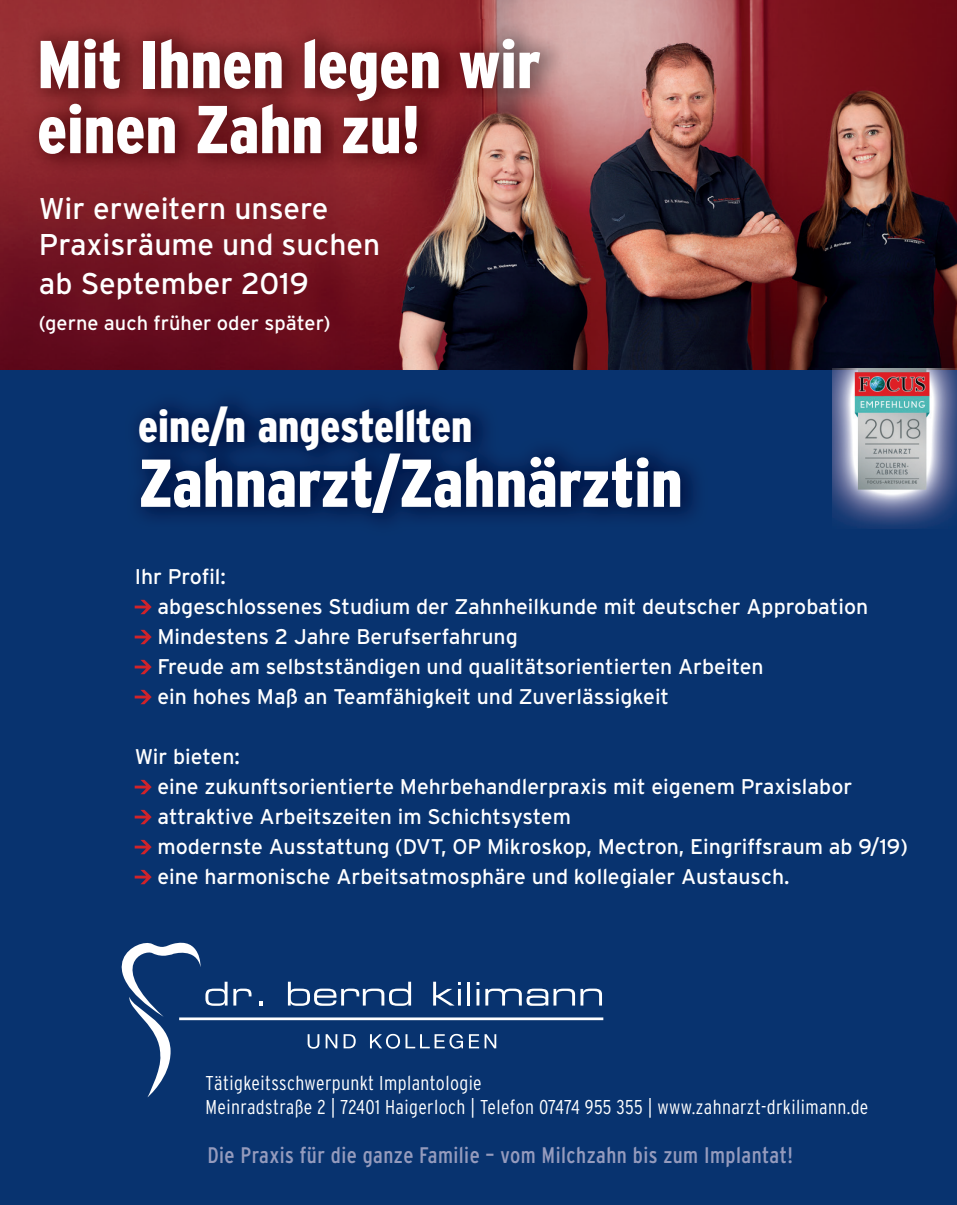
<style>
.page{position:relative;width:957px;height:1205px;background:#fff}
.page>*{position:absolute;margin:0;border:0;box-sizing:border-box;transform-origin:0 0}
.t1{font:900 condensed 67.5px/65px "Interstate";color:#fff}
.t2{font:900 condensed 45px "Interstate";color:#fff}
.t3{font:30px/36px "Interstate";color:#fff}
.t4{font:condensed 22.5px "Interstate";letter-spacing:.02em;color:#959bbd}
.t5{font:21.25px/30px "Interstate";color:#fff}
.t6{font:300 condensed 20px/24px "Interstate";letter-spacing:.02em;color:#fff}
.t7{font:20px "Interstate";color:#fff}
</style>
<div class="page">
<img style="left:0;top:0;width:957px;height:370px">
<div style="left:0;top:370px;width:957px;height:835px;background:#08336f"></div>
<svg style="left:233px;top:988px;width:18px;height:17px"></svg>
<svg style="left:259px;top:1001px;width:3px;height:4px"></svg>
<svg style="left:288px;top:981px;width:123px;height:25px"></svg>
<svg style="left:433px;top:981px;width:28px;height:24px"></svg>
<hr style="left:467px;top:982px;width:3px;height:23px;background:#fff">
<hr style="left:476px;top:989px;width:3px;height:16px;background:#fff">
<svg style="left:485px;top:988px;width:117px;height:18px"></svg>
<svg style="left:121px;top:942px;width:106px;height:155px"></svg>
<hr style="left:179px;top:1017px;width:424px;height:3px;background:#fff">
<svg style="left:308px;top:1034px;width:11px;height:14px"></svg>
<svg style="left:326px;top:1034px;width:11px;height:14px"></svg>
<svg style="left:343px;top:1034px;width:13px;height:14px"></svg>
<svg style="left:370px;top:1034px;width:93px;height:14px"></svg>
<svg style="left:469px;top:1034px;width:27px;height:14px"></svg>
<svg style="left:135px;top:600px;width:17px;height:14px"></svg>
<svg style="left:135px;top:630px;width:17px;height:14px"></svg>
<svg style="left:135px;top:660px;width:17px;height:14px"></svg>
<svg style="left:135px;top:690px;width:17px;height:14px"></svg>
<svg style="left:135px;top:780px;width:17px;height:14px"></svg>
<svg style="left:135px;top:810px;width:17px;height:14px"></svg>
<svg style="left:135px;top:840px;width:17px;height:14px"></svg>
<svg style="left:135px;top:870px;width:17px;height:14px"></svg>
<img style="left:833px;top:369px;width:124px;height:159px">
<img style="left:25px;top:19px;width:543px;height:157px">
<h1 class="t1" style="left:37px;top:32px;width:505px">Mit Ihnen legen wir einen Zahn zu!</h1>
<h3 class="t3" style="left:39px;top:190px;width:343px">Wir erweitern unsere<br>Praxisräume und suchen</h3>
<h3 class="t3" style="left:39px;top:265px;width:271px">ab September 2019</h3>
<p class="t7" style="left:39px;top:312px;width:293px">(gerne auch früher oder später)</p>
<h2 class="t2" style="left:138px;top:401px;width:336px">eine/n angestellten</h2>
<h1 class="t1" style="left:138px;top:450px;width:546px">Zahnarzt/Zahnärztin</h1>
<p class="t5" style="left:157px;top:561px;width:712px;text-indent:-23px">Ihr Profil:<br>abgeschlossenes Studium der Zahnheilkunde mit deutscher Approbation Mindestens 2 Jahre Berufserfahrung<br>Freude am selbstständigen und qualitätsorientierten Arbeiten<br>ein hohes Maß an Teamfähigkeit und Zuverlässigkeit</p>
<p class="t5" style="left:157px;top:741px;width:752px;text-indent:-23px">Wir bieten:<br>eine zukunftsorientierte Mehrbehandlerpraxis mit eigenem Praxislabor attraktive Arbeitszeiten im Schichtsystem<br>modernste Ausstattung (DVT, OP Mikroskop, Mectron, Eingriffsraum ab 9/19) eine harmonische Arbeitsatmosphäre und kollegialer Austausch.</p>
<p class="t6" style="left:206px;top:1071px;width:664px">Tätigkeitsschwerpunkt Implantologie<br>Meinradstraße 2 | 72401 Haigerloch | Telefon 07474 955 355 | www.zahnarzt-drkilimann.de</p>
<p class="t4" style="left:207px;top:1142px;width:587px">Die Praxis für die ganze Familie – vom Milchzahn bis zum Implantat!</p>
</div>
